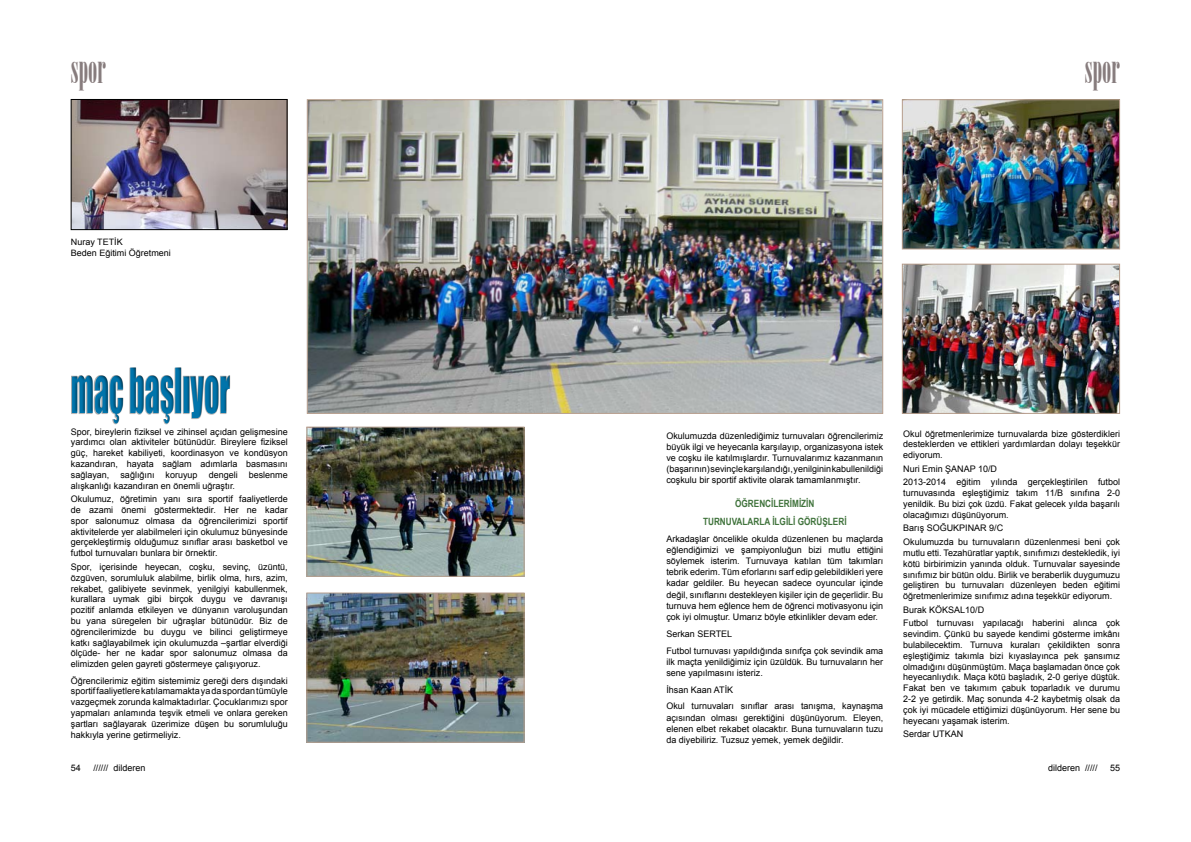
<style>
.page{position:relative;width:1191px;height:842px;background:#fff}
.page>*{position:absolute;margin:0;border:0;box-sizing:border-box;transform-origin:0 0}
.t1{font:57.2px "Impact";color:#0074ab;scale:.52 1}
.t2{font:40px "Bodoni MT Poster Compressed";color:#877c7d;scale:.85 1}
.t3{font:700 10px/18px "Arial Narrow";color:#40733c;text-align:center}
.t4{font:9px/10.8px "Arial";color:#000;text-align:justify}
.t5{font:8.8px/10.6px "Arial";color:#000}
</style>
<div class="page">
<img style="left:904px;top:101px;width:214px;height:146px">
<div style="left:902px;top:99px;width:218px;height:150px;border:1px solid #b79e8d"></div>
<img style="left:904px;top:266px;width:214px;height:146px">
<div style="left:902px;top:264px;width:218px;height:150px;border:1px solid #b79e8d"></div>
<img style="left:309px;top:101px;width:572px;height:311px">
<img style="left:308px;top:429px;width:214px;height:146px">
<div style="left:306px;top:427px;width:218px;height:150px;border:1px solid #b79e8d"></div>
<img style="left:308px;top:594px;width:214px;height:147px">
<div style="left:306px;top:592px;width:218px;height:151px;border:1px solid #b79e8d"></div>
<img style="left:73px;top:101px;width:212px;height:127px">
<div style="left:71px;top:99px;width:216px;height:131px;border:1px solid #000"></div>
<div style="left:66px;top:346px;width:202px;height:88px;background:#fff;opacity:.75"></div>
<h2 class="t2" style="left:71px;top:46px;width:43px">spor</h2>
<h2 class="t2" style="left:1084px;top:46px;width:43px">spor</h2>
<p class="t5" style="left:71px;top:237px;width:102px">Nuray TETİK<br>Beden Eğitimi Öğretmeni</p>
<h1 class="t1" style="left:71px;top:346px;width:308px">maç başlıyor</h1>
<p class="t4" style="left:71px;top:426px;width:218px">Spor, bireylerin fiziksel ve zihinsel açıdan gelişmesine yardımcı olan aktiviteler bütünüdür. Bireylere fiziksel güç, hareket kabiliyeti, koordinasyon ve kondüsyon kazandıran, hayata sağlam adımlarla basmasını sağlayan, sağlığını koruyup dengeli beslenme alışkanlığı kazandıran en önemli uğraştır.</p>
<p class="t4" style="left:71px;top:494px;width:218px">Okulumuz, öğretimin yanı sıra sportif faaliyetlerde de azami önemi göstermektedir. Her ne kadar spor salonumuz olmasa da öğrencilerimizi sportif aktivitelerde yer alabilmeleri için okulumuz bünyesinde gerçekleştirmiş olduğumuz sınıflar arası basketbol ve futbol turnuvaları bunlara bir örnektir.</p>
<p class="t4" style="left:71px;top:561px;width:218px">Spor, içerisinde heyecan, coşku, sevinç, üzüntü, özgüven, sorumluluk alabilme, birlik olma, hırs, azim, rekabet, galibiyete sevinmek, yenilgiyi kabullenmek, kurallara uymak gibi birçok duygu ve davranışı pozitif anlamda etkileyen ve dünyanın varoluşundan bu yana süregelen bir uğraşlar bütünüdür. Biz de öğrencilerimizde bu duygu ve bilinci geliştirmeye katkı sağlayabilmek için okulumuzda –şartlar elverdiği ölçüde- her ne kadar spor salonumuz olmasa da elimizden gelen gayreti göstermeye çalışıyoruz.</p>
<p class="t4" style="left:71px;top:675px;width:218px">Öğrencilerimiz eğitim sistemimiz gereği ders dışındaki sportif faaliyetlere katılamamakta ya da spordan tümüyle vazgeçmek zorunda kalmaktadırlar. Çocuklarımızı spor yapmaları anlamında teşvik etmeli ve onlara gereken şartları sağlayarak üzerimize düşen bu sorumluluğu hakkıyla yerine getirmeliyiz.</p>
<p class="t4" style="left:666px;top:430px;width:218px;line-height:11.1px">Okulumuzda düzenlediğimiz turnuvaları öğrencilerimiz büyük ilgi ve heyecanla karşılayıp, organizasyona istek ve coşku ile katılmışlardır. Turnuvalarımız kazanmanın (başarının) sevinçle karşılandığı, yenilginin kabullenildiği coşkulu bir sportif aktivite olarak tamamlanmıştır.</p>
<p class="t3" style="left:703px;top:494px;width:145px">ÖĞRENCİLERİMİZİN<br>TURNUVALARLA İLGİLİ GÖRÜŞLERİ</p>
<p class="t4" style="left:666px;top:533px;width:218px;line-height:11.1px">Arkadaşlar öncelikle okulda düzenlenen bu maçlarda eğlendiğimizi ve şampiyonluğun bizi mutlu ettiğini söylemek isterim. Turnuvaya katılan tüm takımları tebrik ederim. Tüm eforlarını sarf edip gelebildikleri yere kadar geldiler. Bu heyecan sadece oyuncular içinde değil, sınıflarını destekleyen kişiler için de geçerlidir. Bu turnuva hem eğlence hem de öğrenci motivasyonu için çok iyi olmuştur. Umarız böyle etkinlikler devam eder.</p>
<p class="t4" style="left:666px;top:625px;width:218px;line-height:16.8px">Serkan SERTEL<br>Futbol turnuvası yapıldığında sınıfça çok sevindik ama</p>
<p class="t4" style="left:666px;top:656px;width:218px;line-height:11.1px">ilk maçta yenildiğimiz için üzüldük. Bu turnuvaların her sene yapılmasını isteriz.</p>
<p class="t4" style="left:666px;top:681px;width:218px;line-height:16.8px">İhsan Kaan ATİK<br>Okul turnuvaları sınıflar arası tanışma, kaynaşma</p>
<p class="t4" style="left:666px;top:712px;width:218px;line-height:11.1px">açısından olması gerektiğini düşünüyorum. Eleyen, elenen elbet rekabet olacaktır. Buna turnuvaların tuzu da diyebiliriz. Tuzsuz yemek, yemek değildir.</p>
<p class="t4" style="left:903px;top:428px;width:218px">Okul öğretmenlerimize turnuvalarda bize gösterdikleri desteklerden ve ettikleri yardımlardan dolayı teşekkür ediyorum.</p>
<p class="t4" style="left:903px;top:462px;width:218px;line-height:13.6px">Nuri Emin ŞANAP 10/D<br>2013-2014 eğitim yılında gerçekleştirilen futbol</p>
<p class="t4" style="left:903px;top:488px;width:218px">turnuvasında eşleştiğimiz takım 11/B sınıfına 2-0 yenildik. Bu bizi çok üzdü. Fakat gelecek yılda başarılı olacağımızı düşünüyorum.</p>
<p class="t4" style="left:903px;top:522px;width:218px;line-height:13.6px">Barış SOĞUKPINAR 9/C<br>Okulumuzda bu turnuvaların düzenlenmesi beni çok</p>
<p class="t4" style="left:903px;top:547px;width:218px">mutlu etti. Tezahüratlar yaptık, sınıfımızı destekledik, iyi kötü birbirimizin yanında olduk. Turnuvalar sayesinde sınıfımız bir bütün oldu. Birlik ve beraberlik duygumuzu geliştiren bu turnuvaları düzenleyen beden eğitimi öğretmenlerimize sınıfımız adına teşekkür ediyorum.</p>
<p class="t4" style="left:903px;top:603px;width:218px;line-height:13.6px">Burak KÖKSAL10/D<br>Futbol turnuvası yapılacağı haberini alınca çok</p>
<p class="t4" style="left:903px;top:629px;width:218px">sevindim. Çünkü bu sayede kendimi gösterme imkânı bulabilecektim. Turnuva kuraları çekildikten sonra eşleştiğimiz takımla bizi kıyaslayınca pek şansımız olmadığını düşünmüştüm. Maça başlamadan önce çok heyecanlıydık. Maça kötü başladık, 2-0 geriye düştük.<br>Fakat ben ve takımım çabuk toparladık ve durumu 2-2 ye getirdik. Maç sonunda 4-2 kaybetmiş olsak da çok iyi mücadele ettiğimizi düşünüyorum. Her sene bu heyecanı yaşamak isterim.</p>
<p class="t4" style="left:903px;top:729px;width:62px">Serdar UTKAN</p>
<p class="t4" style="left:71px;top:762px;width:12px">54</p>
<p class="t4" style="left:93px;top:762px;width:54px">////// dilderen</p>
<p class="t4" style="left:1048px;top:762px;width:51px">dilderen /////</p>
<p class="t4" style="left:1110px;top:762px;width:12px">55</p>
</div>
